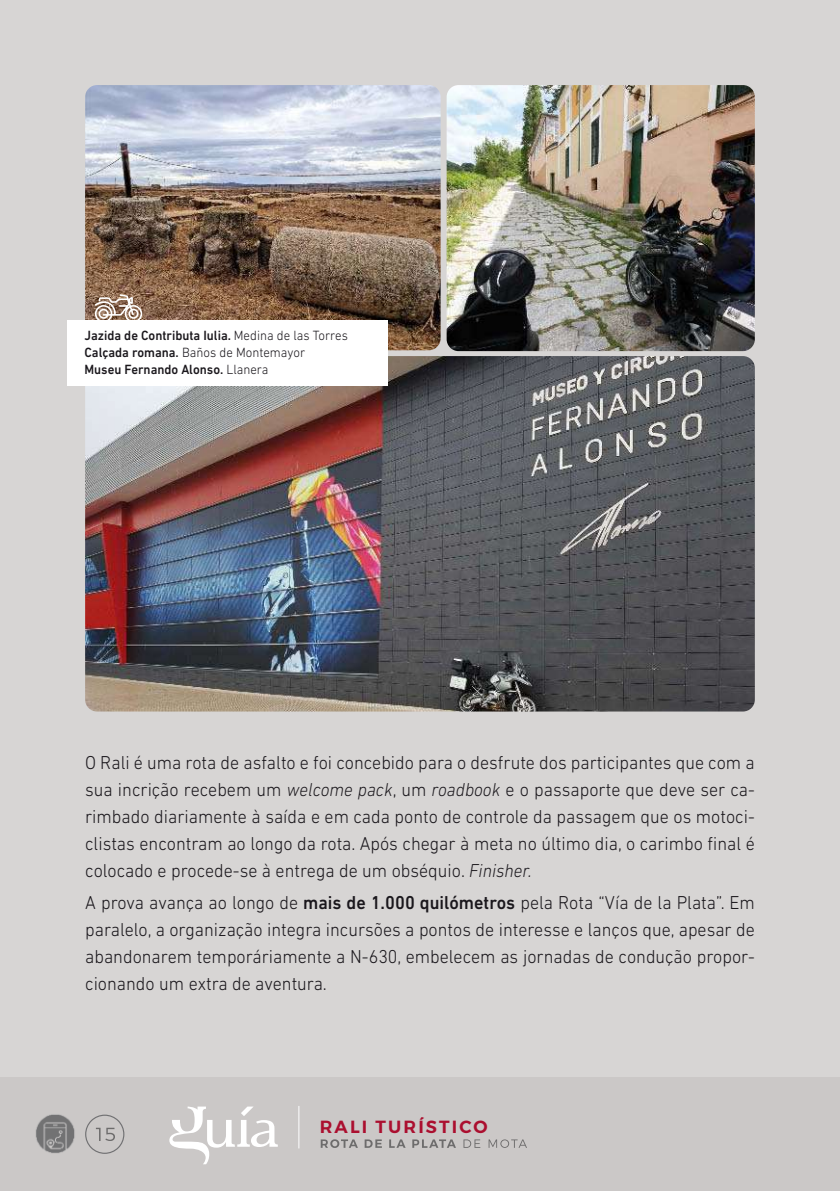
<style>
.page{position:relative;width:840px;height:1191px;background:#fff}
.page>*{position:absolute;margin:0;border:0;box-sizing:border-box;transform-origin:0 0}
.t1{font:300 19px/27px "DIN Next LT Pro";color:#1a171c;text-align:justify;scale:.95 1}
.t2{font:600 17.6px "Montserrat";letter-spacing:.12em;color:#ab0f2f}
.t3{font:500 13.6px/17px "DIN Next LT Pro";color:#1a171c;scale:.95 1}
.s1{font-weight:300}
.s2{font-style:italic}
.s3{font-weight:500}
</style>
<div class="page">
<div style="left:0;top:0;width:839px;height:1191px;background:#d7d5d4"></div>
<div style="left:0;top:1077px;width:839px;height:114px;background:#cbc8c7"></div>
<svg style="left:85px;top:1114px;width:39px;height:39px"></svg>
<hr style="left:298px;top:1106px;width:1px;height:42px;background:#fff">
<svg style="left:169px;top:1106px;width:109px;height:58px"></svg>
<svg style="left:320px;top:1139px;width:135px;height:8px"></svg>
<svg style="left:463px;top:1139px;width:63px;height:8px"></svg>
<img style="left:36px;top:1114px;width:39px;height:39px">
<img style="left:85px;top:85px;width:355px;height:265px;border-radius:12px">
<img style="left:446px;top:85px;width:308px;height:266px;border-radius:12px">
<img style="left:85px;top:356px;width:669px;height:355px;border-radius:12px">
<svg style="left:94px;top:294px;width:48px;height:26px"></svg>
<div style="left:67px;top:320px;width:321px;height:66px;background:#fff"></div>
<p class="t3" style="left:84px;top:328px;width:278px">Jazida de Contributa Iulia. <span class="s1">Medina de las Torres<br></span>Calçada romana. <span class="s1">Baños de Montemayor<br></span>Museu Fernando Alonso. <span class="s1">Llanera</span></p>
<p class="t1" style="left:85px;top:750px;width:706px">O Rali é uma rota de asfalto e foi concebido para o desfrute dos participantes que com a sua incrição recebem um <span class="s2">welcome pack</span>, um <span class="s2">roadbook</span> e o passaporte que deve ser ca&shy;rimbado diariamente à saída e em cada ponto de controle da passagem que os motoci&shy;clistas encontram ao longo da rota. Após chegar à meta no último dia, o carimbo final é colocado e procede-se à entrega de um obséquio. <span class="s2">Finisher.</span></p>
<p class="t1" style="left:85px;top:891px;width:706px">A prova avança ao longo de <span class="s3">mais de 1.000 quilómetros</span> pela Rota “Vía de la Plata”. Em paralelo, a organização integra incursões a pontos de interesse e lanços que, apesar de abandonarem temporáriamente a N-630, embelecem as jornadas de condução propor&shy;cionando um extra de aventura.</p>
<p class="t2" style="left:319px;top:1116px;width:169px">RALI TURÍSTICO</p>
</div>
